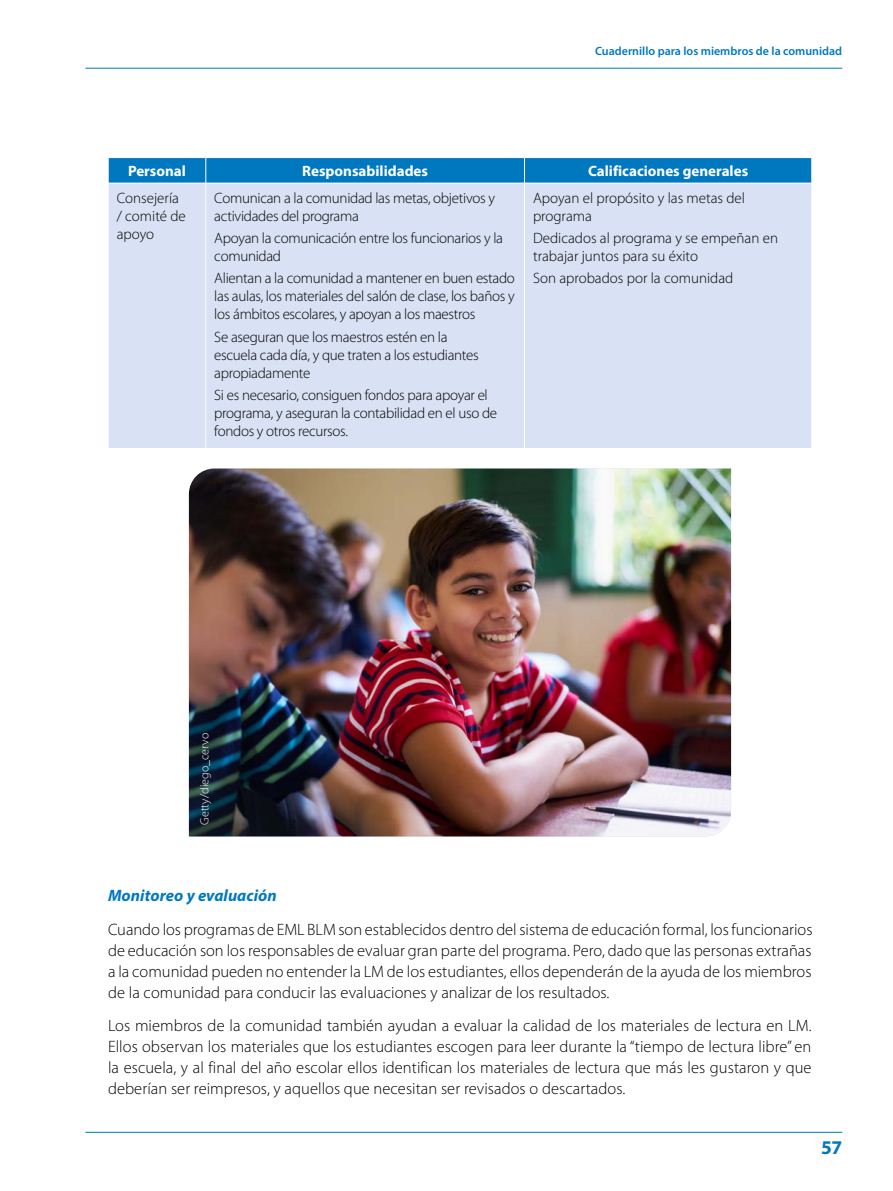
<style>
.page{position:relative;width:893px;height:1191px;background:#fff}
.page>*{position:absolute;margin:0;border:0;box-sizing:border-box;transform-origin:0 0}
.t1{font:700 19.5px "Myriad Pro";color:#0078bf}
.t2{font:300 16.5px/21px "Myriad Pro";letter-spacing:.005em;color:#000;text-align:justify}
.t3{font:italic 700 16.5px "Myriad Pro";letter-spacing:.005em;color:#0078bf}
.t4{font:300 15px/18px "Myriad Pro";letter-spacing:-.02em;color:#000}
.t5{font:300 15px/18px "Myriad Pro";color:#000}
.t6{font:700 15px "Myriad Pro";color:#fff}
.t7{font:600 12px "Myriad Pro";color:#0078bf}
.t8{font:300 12px "Myriad Pro";letter-spacing:.005em;color:#fff}
</style>
<div class="page">
<hr style="left:85px;top:1132px;width:757px;height:1px;background:#0078bf">
<img style="left:189px;top:468px;width:542px;height:368px">
<hr style="left:85px;top:68px;width:757px;height:1px;background:#0078bf">
<div style="left:109px;top:184px;width:702px;height:264px;background:#d8e2f4"></div>
<svg style="left:108px;top:158px;width:704px;height:25px;background:#077bc0"></svg>
<hr style="left:206px;top:183px;width:1px;height:265px;background:#fff">
<hr style="left:524px;top:183px;width:1px;height:265px;background:#fff">
<p class="t7" style="left:595px;top:43px;width:249px">Cuadernillo para los miembros de la comunidad</p>
<p class="t6" style="left:128px;top:161px;width:59px">Personal</p>
<p class="t6" style="left:302px;top:161px;width:127px">Responsabilidades</p>
<p class="t6" style="left:588px;top:161px;width:162px">Calificaciones generales</p>
<p class="t5" style="left:117px;top:189px;width:71px">Consejería / comité de apoyo</p>
<p class="t4" style="left:214px;top:189px;width:282px">Comunican a la comunidad las metas, objetivos y actividades del programa</p>
<p class="t5" style="left:533px;top:189px;width:214px">Apoyan el propósito y las metas del programa</p>
<p class="t5" style="left:533px;top:229px;width:246px">Dedicados al programa y se empeñan en trabajar juntos para su éxito</p>
<p class="t5" style="left:533px;top:269px;width:202px">Son aprobados por la comunidad</p>
<p class="t4" style="left:214px;top:229px;width:290px">Apoyan la comunicación entre los funcionarios y la comunidad</p>
<p class="t4" style="left:214px;top:269px;width:302px;text-align:justify">Alientan a la comunidad a mantener en buen estado las aulas, los materiales del salón de clase, los baños y los ámbitos escolares, y apoyan a los maestros</p>
<p class="t4" style="left:214px;top:327px;width:266px">Se aseguran que los maestros estén en la escuela cada día, y que traten a los estudiantes apropiadamente</p>
<p class="t4" style="left:214px;top:386px;width:284px">Si es necesario, consiguen fondos para apoyar el programa, y aseguran la contabilidad en el uso de fondos y otros recursos.</p>
<p class="t8" style="left:197px;top:824px;width:93px;rotate:-90deg">Getty/diego_cervo</p>
<p class="t3" style="left:108px;top:884px;width:170px">Monitoreo y evaluación</p>
<p class="t2" style="left:108px;top:918px;width:706px">Cuando los programas de EML BLM son establecidos dentro del sistema de educación formal, los funcionarios de educación son los responsables de evaluar gran parte del programa. Pero, dado que las personas extrañas a la comunidad pueden no entender la LM de los estudiantes, ellos dependerán de la ayuda de los miembros de la comunidad para conducir las evaluaciones y analizar de los resultados.</p>
<p class="t2" style="left:108px;top:1015px;width:705px">Los miembros de la comunidad también ayudan a evaluar la calidad de los materiales de lectura en LM.<br>Ellos observan los materiales que los estudiantes escogen para leer durante la “tiempo de lectura libre” en la escuela, y al final del año escolar ellos identifican los materiales de lectura que más les gustaron y que deberían ser reimpresos, y aquellos que necesitan ser revisados o descartados.</p>
<p class="t1" style="left:821px;top:1134px;width:23px">57</p>
</div>
